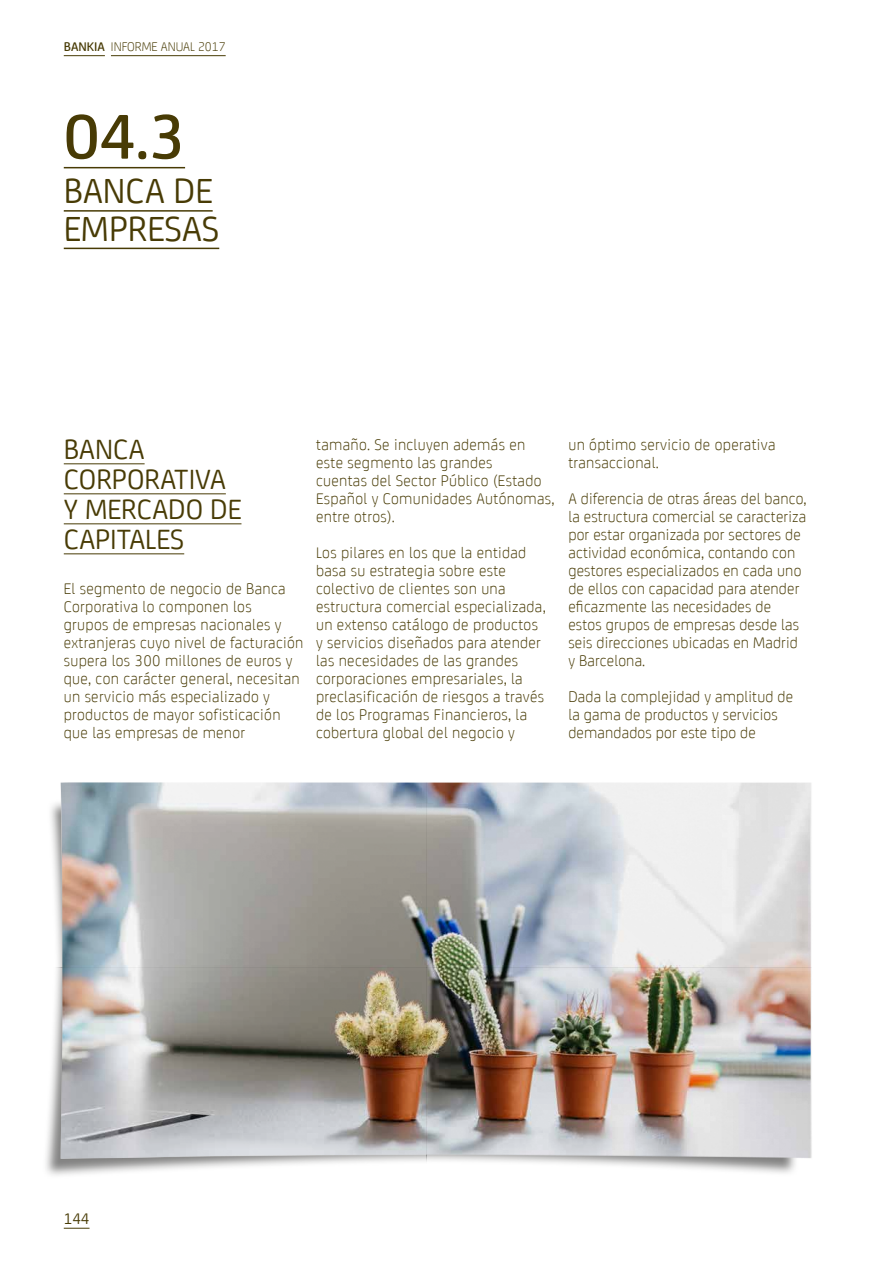
<style>
.page{position:relative;width:893px;height:1276px;background:#fff}
.page>*{position:absolute;margin:0;border:0;box-sizing:border-box;transform-origin:0 0}
.t1{font:500 67.5px "Bankia";color:#483b05}
.t2{font:37.5px/37.5px "Bankia";color:#483b05}
.t3{font:30px/30px "Bankia";color:#483b05}
.t4{font:300 16.5px/18px "Bankia";letter-spacing:.02em;color:#483b05}
.t5{font:16.5px "Bankia";color:#483b05}
.t6{font:300 13.5px "Bankia";color:#483b05}
.s1{font-weight:500}
</style>
<div class="page">
<img style="left:427px;top:967px;width:385px;height:206px">
<img style="left:46px;top:782px;width:381px;height:447px">
<img style="left:61px;top:782px;width:750px;height:376px">
<hr style="left:64px;top:55px;width:41px;height:1px;background:#483b05">
<hr style="left:111px;top:55px;width:115px;height:1px;background:#483b05">
<hr style="left:64px;top:463px;width:81px;height:1px;background:#483b05">
<hr style="left:64px;top:493px;width:162px;height:1px;background:#483b05">
<hr style="left:64px;top:523px;width:177px;height:1px;background:#483b05">
<hr style="left:64px;top:553px;width:120px;height:1px;background:#483b05">
<svg style="left:64px;top:1227px;width:26px;height:1px"></svg>
<hr style="left:64px;top:210px;width:149px;height:2px;background:#483b05">
<hr style="left:64px;top:248px;width:155px;height:1px;background:#483b05">
<hr style="left:64px;top:167px;width:121px;height:1px;background:#483b05">
<p class="t6" style="left:64px;top:37px;width:163px"><span class="s1">BANKIA</span> INFORME ANUAL 2017</p>
<h1 class="t1" style="left:64px;top:87px;width:123px">04.3</h1>
<h2 class="t2" style="left:64px;top:170px;width:157px">BANCA DE<br>EMPRESAS</h2>
<h3 class="t3" style="left:64px;top:432px;width:179px">BANCA<br>CORPORATIVA<br>Y MERCADO DE<br>CAPITALES</h3>
<p class="t4" style="left:64px;top:578px;width:241px">El segmento de negocio de Banca<br>Corporativa lo componen los<br>grupos de empresas nacionales y extranjeras cuyo nivel de facturación supera los 300 millones de euros y que, con carácter general, necesitan un servicio más especializado y productos de mayor sofisticación que las empresas de menor</p>
<p class="t4" style="left:316px;top:435px;width:240px">tamaño. Se incluyen además en este segmento las grandes<br>cuentas del Sector Público (Estado<br>Español y Comunidades Autónomas, entre otros).</p>
<p class="t4" style="left:316px;top:543px;width:231px">Los pilares en los que la entidad basa su estrategia sobre este colectivo de clientes son una estructura comercial especializada, un extenso catálogo de productos y servicios diseñados para atender las necesidades de las grandes corporaciones empresariales, la preclasificación de riesgos a través de los Programas Financieros, la cobertura global del negocio y</p>
<p class="t4" style="left:568px;top:435px;width:209px">un óptimo servicio de operativa transaccional.</p>
<p class="t4" style="left:568px;top:489px;width:240px">A diferencia de otras áreas del banco, la estructura comercial se caracteriza por estar organizada por sectores de actividad económica, contando con gestores especializados en cada uno de ellos con capacidad para atender eficazmente las necesidades de estos grupos de empresas desde las seis direcciones ubicadas en Madrid y Barcelona.</p>
<p class="t4" style="left:568px;top:687px;width:226px">Dada la complejidad y amplitud de la gama de productos y servicios demandados por este tipo de</p>
<p class="t5" style="left:64px;top:1206px;width:27px">144</p>
</div>
